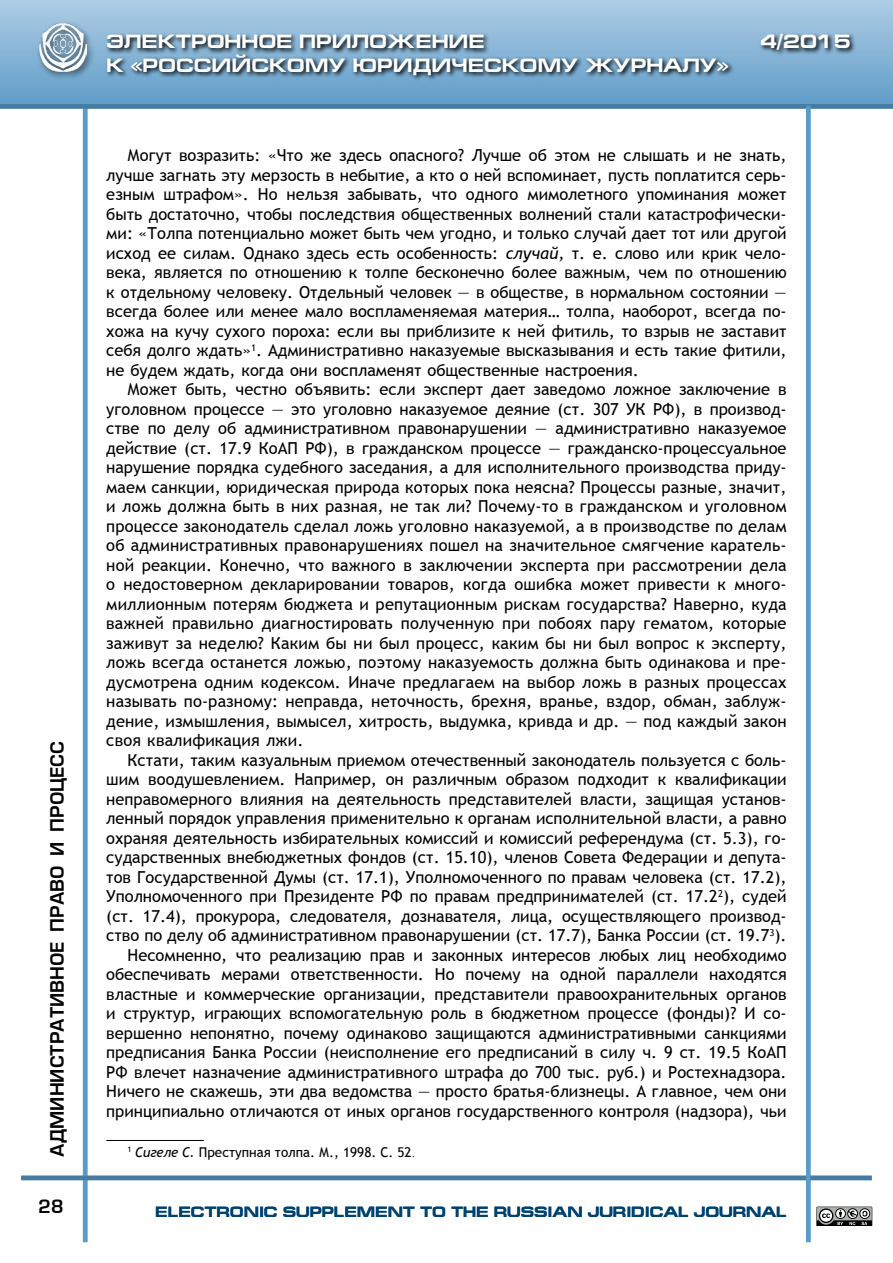
<style>
.page{position:relative;width:893px;height:1263px;background:#fff}
.page>*{position:absolute;margin:0;border:0;box-sizing:border-box;transform-origin:0 0}
.t1{font:700 19.5px "Europe Ext";color:#fff}
.t2{font:18px "Europe Demi Normal";color:#000}
.t3{font:16.5px/19.5px "Trebuchet MS";color:#000;text-align:justify}
.t4{font:700 15px "Europe Ext";color:#004371}
.t5{font:13.5px "Trebuchet MS";color:#000}
.s1{font-style:italic}
.s2{font-family:"Times New Roman"}
</style>
<div class="page">
<svg style="left:816px;top:1206px;width:57px;height:20px"></svg>
<div style="left:0;top:0;width:893px;height:106px;background:linear-gradient(to bottom,#aecce4,#619dc9)"></div>
<hr style="left:83px;top:106px;width:4px;height:1136px;background:#589cca">
<hr style="left:21px;top:1176px;width:851px;height:4px;background:#467ba2">
<div style="left:0;top:104px;width:893px;height:5px;background:#467ba2"></div>
<div style="left:35px;top:20px;width:60px;height:60px;background:#000;opacity:.63"></div>
<svg style="left:105px;top:31px;width:751px;height:50px;background:#6b90ac"></svg>
<hr style="left:806px;top:106px;width:4px;height:1136px;background:#589cca">
<hr style="left:106px;top:1140px;width:98px;height:1px;background:#000">
<p class="t2" style="left:47px;top:1157px;width:416px;rotate:-90deg">АДМИНИСТРАТИВНОЕ ПРАВО И ПРОЦЕСС</p>
<p class="t1" style="left:106px;top:31px;width:380px">ЭЛЕКТРОННОЕ ПРИЛОЖЕНИЕ</p>
<p class="t1" style="left:760px;top:31px;width:92px">4/2015</p>
<p class="t1" style="left:106px;top:54px;width:624px">К «РОССИЙСКОМУ ЮРИДИЧЕСКОМУ ЖУРНАЛУ»</p>
<p class="t3" style="left:106px;top:146px;width:682px;text-indent:21px">Могут возразить: «Что же здесь опасного? Лучше об этом не слышать и не знать, лучше загнать эту мерзость в небытие, а кто о ней вспоминает, пусть поплатится серь&shy;езным штрафом». Но нельзя забывать, что одного мимолетного упоминания может быть достаточно, чтобы последствия общественных волнений стали катастрофически&shy;ми: «Толпа потенциально может быть чем угодно, и только случай дает тот или другой исход ее силам. Однако здесь есть особенность: <span class="s1">случай,</span> т. е. слово или крик чело&shy;века, является по отношению к толпе бесконечно более важным, чем по отношению к отдельному человеку. Отдельный человек ― в обществе, в нормальном состоянии ― всегда более или менее мало воспламеняемая материя… толпа, наоборот, всегда по&shy;хожа на кучу сухого пороха: если вы приблизите к ней фитиль, то взрыв не заставит себя долго ждать»<sup>1</sup>. Административно наказуемые высказывания и есть такие фитили, не будем ждать, когда они воспламенят общественные настроения.</p>
<p class="t3" style="left:106px;top:380px;width:682px;text-indent:21px">Может быть, честно объявить: если эксперт дает заведомо ложное заключение в уголовном процессе ― это уголовно наказуемое деяние (ст. 307 УК РФ), в производ&shy;стве по делу об административном правонарушении ― административно наказуемое действие (ст. 17.9 КоАП РФ), в гражданском процессе ― гражданско-процессуальное нарушение порядка судебного заседания, а для исполнительного производства приду&shy;маем санкции, юридическая природа которых пока неясна? Процессы разные, значит, и ложь должна быть в них разная, не так ли? Почему-то в гражданском и уголовном процессе законодатель сделал ложь уголовно наказуемой, а в производстве по делам об административных правонарушениях пошел на значительное смягчение каратель&shy;ной реакции. Конечно, что важного в заключении эксперта при рассмотрении дела о недостоверном декларировании товаров, когда ошибка может привести к много&shy;миллионным потерям бюджета и репутационным рискам государства? Наверно, куда важней правильно диагностировать полученную при побоях пару гематом, которые заживут за неделю? Каким бы ни был процесс, каким бы ни был вопрос к эксперту, ложь всегда останется ложью, поэтому наказуемость должна быть одинакова и пре&shy;дусмотрена одним кодексом. Иначе предлагаем на выбор ложь в разных процессах называть по-разному: неправда, неточность, брехня, вранье, вздор, обман, заблуж&shy;дение, измышления, вымысел, хитрость, выдумка, кривда и др. ― под каждый закон своя квалификация лжи.</p>
<p class="t3" style="left:106px;top:750px;width:682px;text-align:right">Кстати, таким казуальным приемом отечественный законодатель пользуется с боль&shy;шим воодушевлением. Например, он различным образом подходит к квалификации неправомерного влияния на деятельность представителей власти, защищая установ&shy;ленный порядок управления применительно к органам исполнительной власти, а равно охраняя деятельность избирательных комиссий и комиссий референдума (ст. 5.3), го&shy;сударственных внебюджетных фондов (ст. 15.10), членов Совета Федерации и депута&shy;тов Государственной Думы (ст. 17.1), Уполномоченного по правам человека (ст. 17.2), Уполномоченного при Президенте РФ по правам предпринимателей (ст. 17.2<sup>2</sup>), судей (ст. 17.4), прокурора, следователя, дознавателя, лица, осуществляющего производ&shy;ство по делу об административном правонарушении (ст. 17.7), Банка России (ст. 19.7<sup>3</sup>).<br>Несомненно, что реализацию прав и законных интересов любых лиц необходимо обеспечивать мерами ответственности. Но почему на одной параллели находятся властные и коммерческие организации, представители правоохранительных органов и структур, играющих вспомогательную роль в бюджетном процессе (фонды)? И со&shy;вершенно непонятно, почему одинаково защищаются административными санкциями предписания Банка России (неисполнение его предписаний в силу ч. 9 ст. 19.5 КоАП РФ влечет назначение административного штрафа до 700 тыс. руб.) и Ростехнадзора.<br>Ничего не скажешь, эти два ведомства ― просто братья-близнецы. А главное, чем они принципиально отличаются от иных органов государственного контроля (надзора), чьи</p>
<p class="t5" style="left:128px;top:1144px;width:289px"><sup>1</sup> <span class="s1">Сигеле С.</span> Преступная толпа. М., 1998. С. 52<span class="s2">.</span></p>
<p class="t2" style="left:38px;top:1196px;width:27px">28</p>
<p class="t4" style="left:155px;top:1204px;width:633px">ELECTRONIC SUPPLEMENT TO THE RUSSIAN JURIDICAL JOURNAL</p>
</div>
